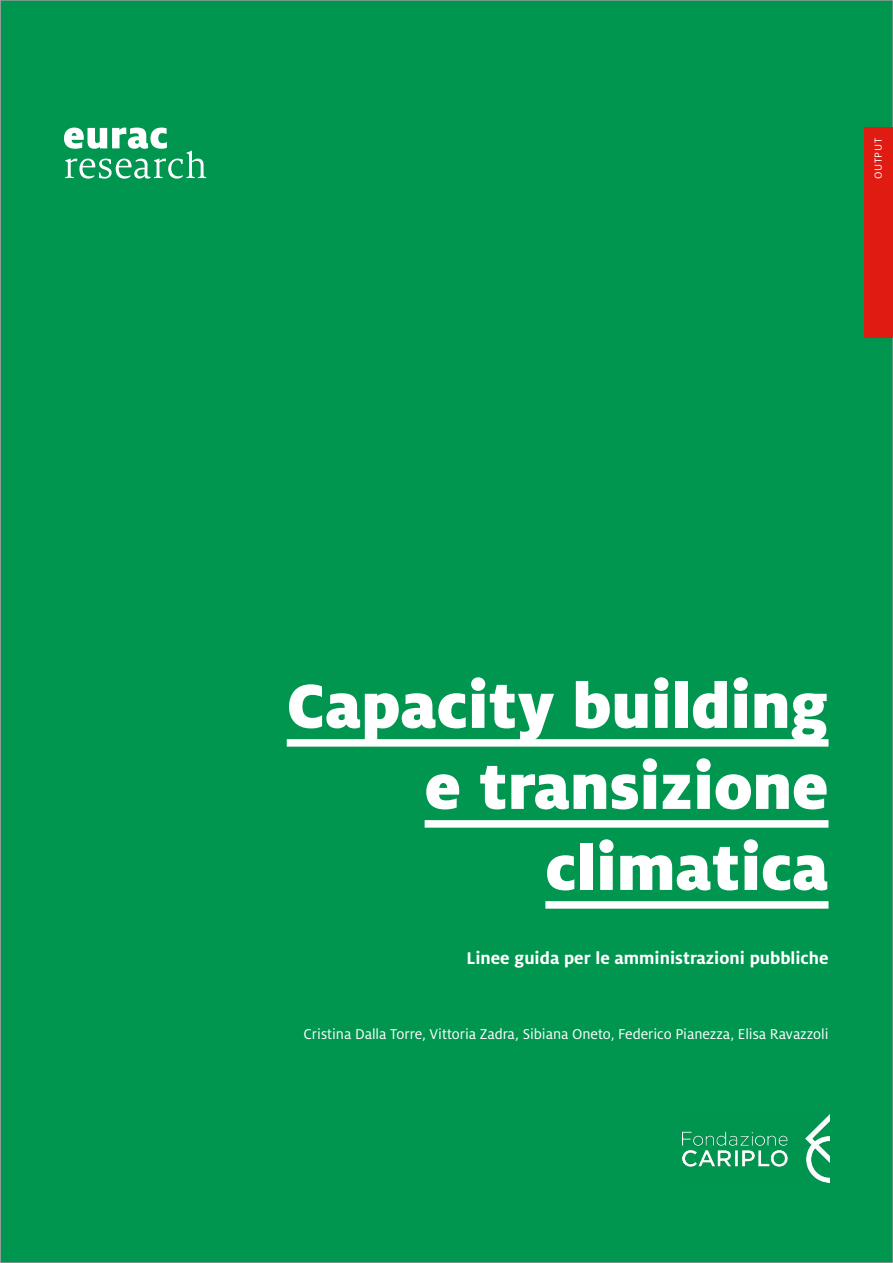
<style>
.page{position:relative;width:893px;height:1263px;background:#00964f}
.page>*{position:absolute;margin:0;border:0;box-sizing:border-box;transform-origin:0 0}
.t1{font:900 69px/81px "Milo Pro";color:#fff;text-align:right}
.t2{font:700 18.75px "Milo Pro";color:#fff}
.t3{font:15.75px "Milo Pro";letter-spacing:-.005em;color:#fff}
.t4{font:11.25px "Milo Pro";letter-spacing:.06em;color:#fff}
</style>
<div class="page">
<svg style="left:64px;top:128px;width:142px;height:51px"></svg>
<img style="left:683px;top:1115px;width:146px;height:67px">
<div style="left:287px;top:739px;width:541px;height:8px;background:#fff"></div>
<div style="left:425px;top:820px;width:403px;height:8px;background:#fff"></div>
<div style="left:545px;top:901px;width:283px;height:8px;background:#fff"></div>
<div style="left:864px;top:128px;width:28px;height:210px;background:#df1b12"></div>
<p class="t4" style="left:872px;top:179px;width:42px;rotate:-90deg">OUTPUT</p>
<h1 class="t1" style="left:287px;top:665px;width:543px">Capacity building e transizione climatica</h1>
<p class="t2" style="left:466px;top:948px;width:364px">Linee guida per le amministrazioni pubbliche</p>
<p class="t3" style="left:303px;top:1025px;width:526px">Cristina Dalla Torre, Vittoria Zadra, Sibiana Oneto, Federico Pianezza, Elisa Ravazzoli</p>
</div>
